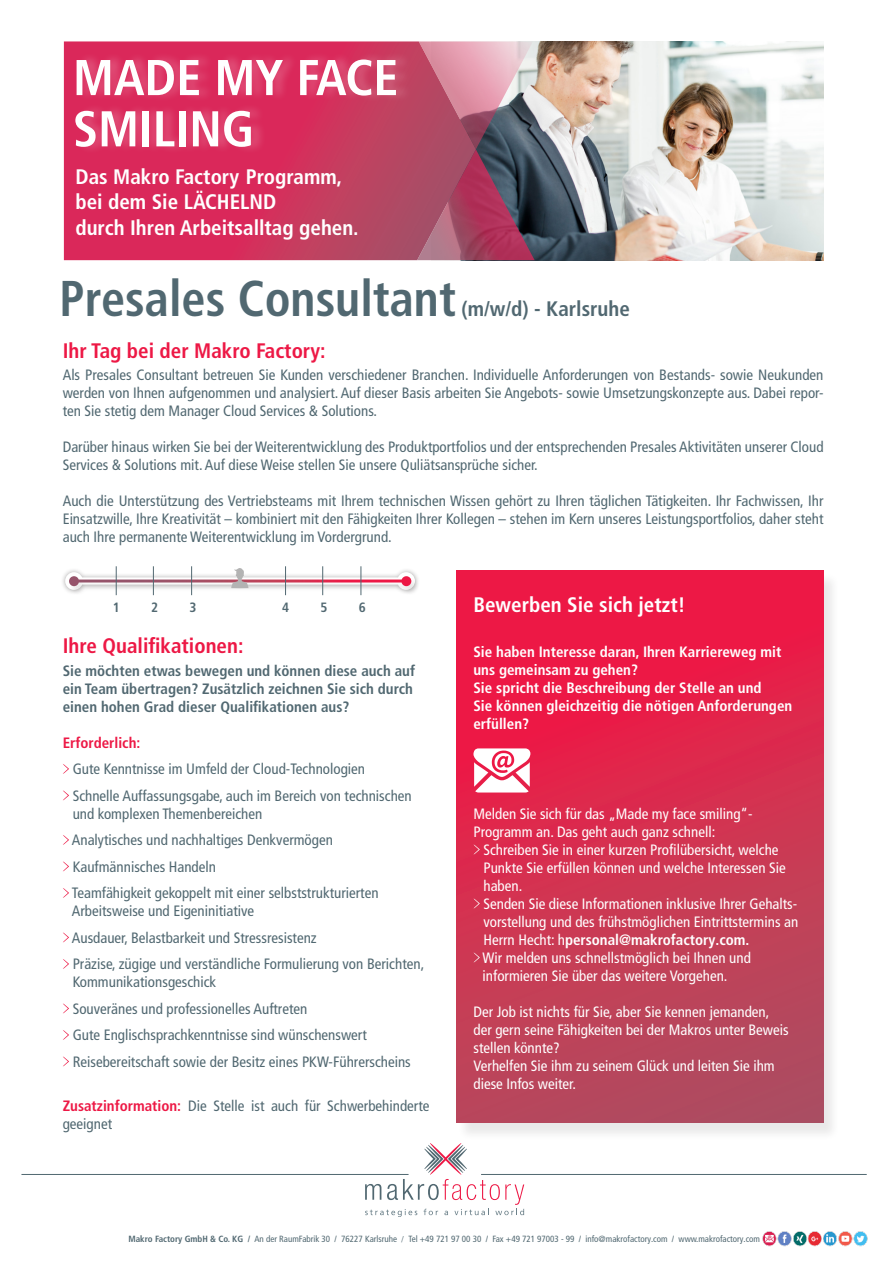
<style>
.page{position:relative;width:893px;height:1263px;background:#fff}
.page>*{position:absolute;margin:0;border:0;box-sizing:border-box;transform-origin:0 0}
.t1{font:700 condensed 50.25px "Frutiger LT Pro";color:#516871;scale:.96 1}
.t2{font:700 condensed 50.25px "Frutiger LT Pro";color:#fff}
.t3{font:700 condensed 21px/25.5px "Frutiger LT Pro";color:#fff}
.t4{font:700 condensed 21px "Frutiger LT Pro";color:#ed1845}
.t5{font:700 condensed 21px "Frutiger LT Pro";color:#516871}
.t6{font:condensed 15px/18px "Frutiger LT Pro";color:#516871}
.t7{font:condensed 15px/18px "Frutiger LT Pro";color:#fff}
.t8{font:700 condensed 15px/18px "Frutiger LT Pro";color:#fff}
.t9{font:700 condensed 15px/18px "Frutiger LT Pro";color:#516871}
.t10{font:700 condensed 15px "Frutiger LT Pro";color:#ed1845}
.t11{font:700 condensed 13.5px "Frutiger LT Pro";color:#516871}
.t12{font:condensed 9px "Frutiger LT Pro";color:#516871}
.s1{font-weight:700;color:#ed1845}
.s2{font-weight:700}
.s3{font-family:"Minion Pro";font-stretch:normal}
</style>
<div class="page">
<img style="left:535px;top:41px;width:288px;height:219px">
<svg style="left:64px;top:41px;width:353px;height:219px;background:#cf325d"></svg>
<svg style="left:417px;top:41px;width:118px;height:219px;background:#a16277"></svg>
<div style="left:76px;top:51px;width:337px;height:104px;background:#fff;opacity:.2"></div>
<svg style="left:63px;top:764px;width:6px;height:10px"></svg>
<svg style="left:63px;top:790px;width:6px;height:11px"></svg>
<svg style="left:63px;top:835px;width:6px;height:10px"></svg>
<svg style="left:63px;top:861px;width:6px;height:11px"></svg>
<svg style="left:63px;top:888px;width:6px;height:10px"></svg>
<svg style="left:63px;top:932px;width:6px;height:11px"></svg>
<svg style="left:63px;top:959px;width:6px;height:10px"></svg>
<svg style="left:63px;top:1003px;width:6px;height:11px"></svg>
<svg style="left:63px;top:1030px;width:6px;height:10px"></svg>
<svg style="left:63px;top:1056px;width:6px;height:11px"></svg>
<div style="left:69px;top:577px;width:352px;height:19px;background:#231f20;opacity:.1"></div>
<svg style="left:65px;top:566px;width:350px;height:29px"></svg>
<div style="left:457px;top:572px;width:383px;height:569px;background:#231f20;opacity:.1"></div>
<div style="left:457px;top:570px;width:366px;height:553px;background:linear-gradient(to bottom,#f61242,#b04f5f)"></div>
<svg style="left:473px;top:844px;width:7px;height:11px"></svg>
<svg style="left:473px;top:898px;width:7px;height:11px"></svg>
<svg style="left:473px;top:952px;width:7px;height:11px"></svg>
<svg style="left:473px;top:748px;width:57px;height:44px"></svg>
<hr style="left:21px;top:1174px;width:388px;height:1px;background:#516871">
<hr style="left:481px;top:1174px;width:386px;height:1px;background:#516871">
<svg style="left:365px;top:1143px;width:159px;height:74px"></svg>
<img style="left:762px;top:1231px;width:106px;height:16px">
<p class="t2" style="left:73px;top:48px;width:327px">MADE MY FACE</p>
<p class="t2" style="left:73px;top:99px;width:183px">SMILING</p>
<p class="t3" style="left:75px;top:164px;width:268px">Das Makro Factory Programm,</p>
<p class="t3" style="left:75px;top:189px;width:285px">bei dem Sie LÄCHELND<br>durch Ihren Arbeitsalltag gehen.</p>
<p class="t1" style="left:60px;top:269px;width:414px">Presales Consultant</p>
<p class="t5" style="left:461px;top:296px;width:170px">(m/w/d) - Karlsruhe</p>
<p class="t4" style="left:63px;top:338px;width:264px">Ihr Tag bei der Makro Factory:</p>
<p class="t6" style="left:63px;top:366px;width:762px;text-align:justify">Als Presales Consultant betreuen Sie Kunden verschiedener Branchen. Individuelle Anforderungen von Bestands- sowie Neukunden werden von Ihnen aufgenommen und analysiert. Auf dieser Basis arbeiten Sie Angebots- sowie Umsetzungskonzepte aus. Dabei repor&shy;ten Sie stetig dem Manager Cloud Services &amp; Solutions.</p>
<p class="t6" style="left:63px;top:438px;width:762px">Darüber hinaus wirken Sie bei der Weiterentwicklung des Produktportfolios und der entsprechenden Presales Aktivitäten unserer Cloud<br>Services &amp; Solutions mit. Auf diese Weise stellen Sie unsere Quliätsansprüche sicher.</p>
<p class="t6" style="left:63px;top:492px;width:762px;text-align:justify">Auch die Unterstützung des Vertriebsteams mit Ihrem technischen Wissen gehört zu Ihren täglichen Tätigkeiten. Ihr Fachwissen, Ihr Einsatzwille, Ihre Kreativität – kombiniert mit den Fähigkeiten Ihrer Kollegen – stehen im Kern unseres Leistungsportfolios, daher steht auch Ihre permanente Weiterentwicklung im Vordergrund.</p>
<p class="t11" style="left:113px;top:599px;width:9px">1</p>
<p class="t11" style="left:151px;top:599px;width:9px">2</p>
<p class="t11" style="left:189px;top:599px;width:9px">3</p>
<p class="t11" style="left:282px;top:599px;width:9px">4</p>
<p class="t11" style="left:320px;top:599px;width:9px">5</p>
<p class="t11" style="left:359px;top:599px;width:9px">6</p>
<p class="t3" style="left:473px;top:592px;width:214px">Bewerben Sie sich jetzt!</p>
<p class="t8" style="left:473px;top:642px;width:309px">Sie haben Interesse daran, Ihren Karriereweg mit uns gemeinsam zu gehen?</p>
<p class="t8" style="left:473px;top:678px;width:320px">Sie spricht die Beschreibung der Stelle an und<br>Sie können gleichzeitig die nötigen Anforderungen erfüllen?</p>
<p class="t4" style="left:63px;top:633px;width:182px">Ihre Qualifikationen:</p>
<p class="t9" style="left:63px;top:661px;width:354px">Sie möchten etwas bewegen und können diese auch auf ein Team übertragen? Zusätzlich zeichnen Sie sich durch einen hohen Grad dieser Qualifikationen aus?</p>
<p class="t10" style="left:63px;top:733px;width:79px">Erforderlich:</p>
<p class="t6" style="left:73px;top:760px;width:294px">Gute Kenntnisse im Umfeld der Cloud-Technologien</p>
<p class="t6" style="left:73px;top:786px;width:341px">Schnelle Auffassungsgabe, auch im Bereich von technischen und komplexen Themenbereichen</p>
<p class="t6" style="left:72px;top:831px;width:263px">Analytisches und nachhaltiges Denkvermögen</p>
<p class="t6" style="left:73px;top:857px;width:145px">Kaufmännisches Handeln</p>
<p class="t6" style="left:72px;top:884px;width:308px">Teamfähigkeit gekoppelt mit einer selbststrukturierten<br>Arbeitsweise und Eigeninitiative</p>
<p class="t6" style="left:72px;top:928px;width:246px">Ausdauer, Belastbarkeit und Stressresistenz</p>
<p class="t6" style="left:73px;top:955px;width:353px">Präzise, zügige und verständliche Formulierung von Berichten,<br>Kommunikationsgeschick</p>
<p class="t6" style="left:73px;top:999px;width:236px">Souveränes und professionelles Auftreten</p>
<p class="t6" style="left:73px;top:1026px;width:296px">Gute Englischsprachkenntnisse sind wünschenswert</p>
<p class="t6" style="left:73px;top:1052px;width:340px">Reisebereitschaft sowie der Besitz eines PKW-Führerscheins</p>
<p class="t6" style="left:63px;top:1097px;width:368px"><span class="s1">Zusatzinformation:</span> Die Stelle ist auch für Schwerbehinderte geeignet</p>
<p class="t7" style="left:473px;top:804px;width:280px">Melden Sie sich für das „Made my face smiling“-<br>Programm an. Das geht auch ganz schnell:</p>
<p class="t7" style="left:483px;top:840px;width:304px">Schreiben Sie in einer kurzen Profilübersicht, welche<br>Punkte Sie erfüllen können und welche Interessen Sie haben.</p>
<p class="t7" style="left:483px;top:894px;width:316px;text-align:justify">Senden Sie diese Informationen inklusive Ihrer Gehalts&shy;vorstellung und des frühstmöglichen Eintrittstermins an Herrn Hecht: h<span class="s2">personal@makrofactory.com.</span></p>
<p class="t7" style="left:483px;top:948px;width:270px">Wir melden uns schnellstmöglich bei Ihnen und informieren Sie über das weitere Vorgehen.</p>
<p class="t7" style="left:473px;top:1002px;width:317px">Der Job ist nichts für Sie, aber Sie kennen jemanden, der gern seine Fähigkeiten bei der Makros unter Beweis stellen könnte?</p>
<p class="t7" style="left:473px;top:1056px;width:303px">Verhelfen Sie ihm zu seinem Glück und leiten Sie ihm diese Infos weiter.</p>
<p class="t12" style="left:128px;top:1233px;width:633px"><span class="s2">Makro Factory GmbH &amp; Co. KG /</span> An der RaumFabrik 30 / 76227 Karlsruhe <span class="s3">/</span> Tel +49 721 97 00 30 / Fax +49 721 97003 - 99 / info@makrofactory.com / www.makrofactory.com</p>
</div>
